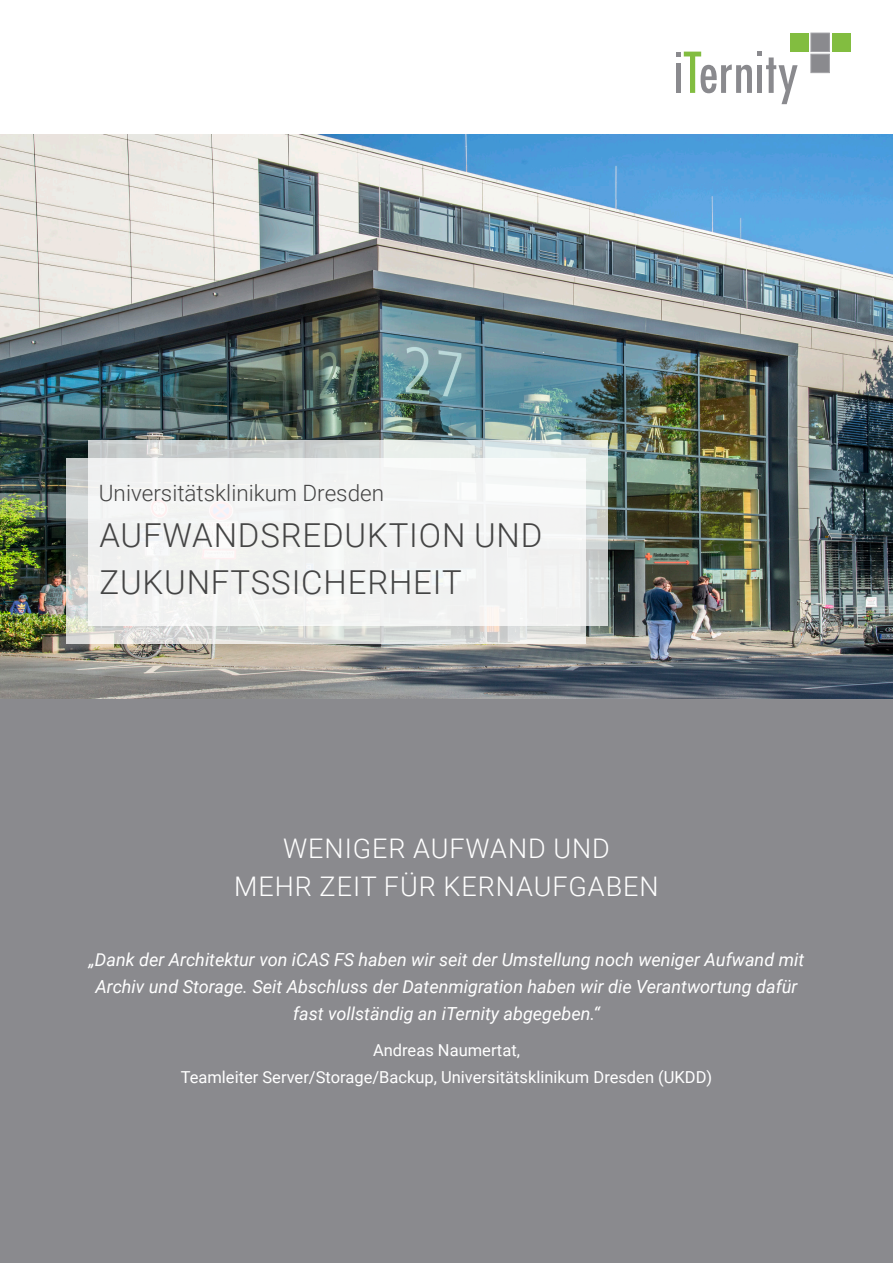
<style>
.page{position:relative;width:893px;height:1263px;background:#fff}
.page>*{position:absolute;margin:0;border:0;box-sizing:border-box;transform-origin:0 0}
.Sub_White{font:300 33px/46.5px "Roboto";letter-spacing:.025em;color:#444}
.Headline_1_weiß_cent{font:300 27px/37.5px "Roboto";letter-spacing:.035em;color:#fff;text-align:center}
.Sub_White-2{font:300 22.5px "Roboto";color:#444}
.Leadtext_weiß{font:italic 18px/27px "Roboto";color:#fff;text-align:center}
.Leadtext_weiß-2{font:16.5px/27px "Roboto";color:#fff;text-align:center}
</style>
<div class="page">
<img style="left:0;top:135px;width:893px;height:564px">
<div style="left:0;top:699px;width:893px;height:564px;background:#8a8a8e"></div>
<svg style="left:676px;top:51px;width:122px;height:53px"></svg>
<div style="left:811px;top:33px;width:18px;height:19px;background:#8a8a8e"></div>
<div style="left:811px;top:33px;width:18px;height:19px;border:1px solid #a1a1a5"></div>
<div style="left:790px;top:33px;width:18px;height:19px;background:#82bd40"></div>
<div style="left:832px;top:33px;width:18px;height:19px;background:#82bd40"></div>
<div style="left:811px;top:54px;width:18px;height:19px;background:#8a8a8e;border:1px solid #a1a1a5"></div>
<svg style="left:66px;top:458px;width:519px;height:185px;background:#d7d9d6"></svg>
<svg style="left:88px;top:440px;width:520px;height:185px;fill:#f1f2f2"></svg>
<p class="Sub_White-2" style="left:99px;top:477px;width:287px">Universitätsklinikum Dresden</p>
<p class="Sub_White" style="left:99px;top:511px;width:444px">AUFWANDSREDUKTION UND<br>ZUKUNFTSSICHERHEIT</p>
<p class="Headline_1_weiß_cent" style="left:234px;top:829px;width:426px">WENIGER AUFWAND UND<br>MEHR ZEIT FÜR KERNAUFGABEN</p>
<p class="Leadtext_weiß" style="left:89px;top:945px;width:717px">„Dank der Architektur von iCAS FS haben wir seit der Umstellung noch weniger Aufwand mit<br>Archiv und Storage. Seit Abschluss der Datenmigration haben wir die Verantwortung dafür fast vollständig an iTernity abgegeben.“</p>
<p class="Leadtext_weiß-2" style="left:181px;top:1035px;width:533px">Andreas Naumertat,<br>Teamleiter Server/Storage/Backup, Universitätsklinikum Dresden (UKDD)</p>
</div>
